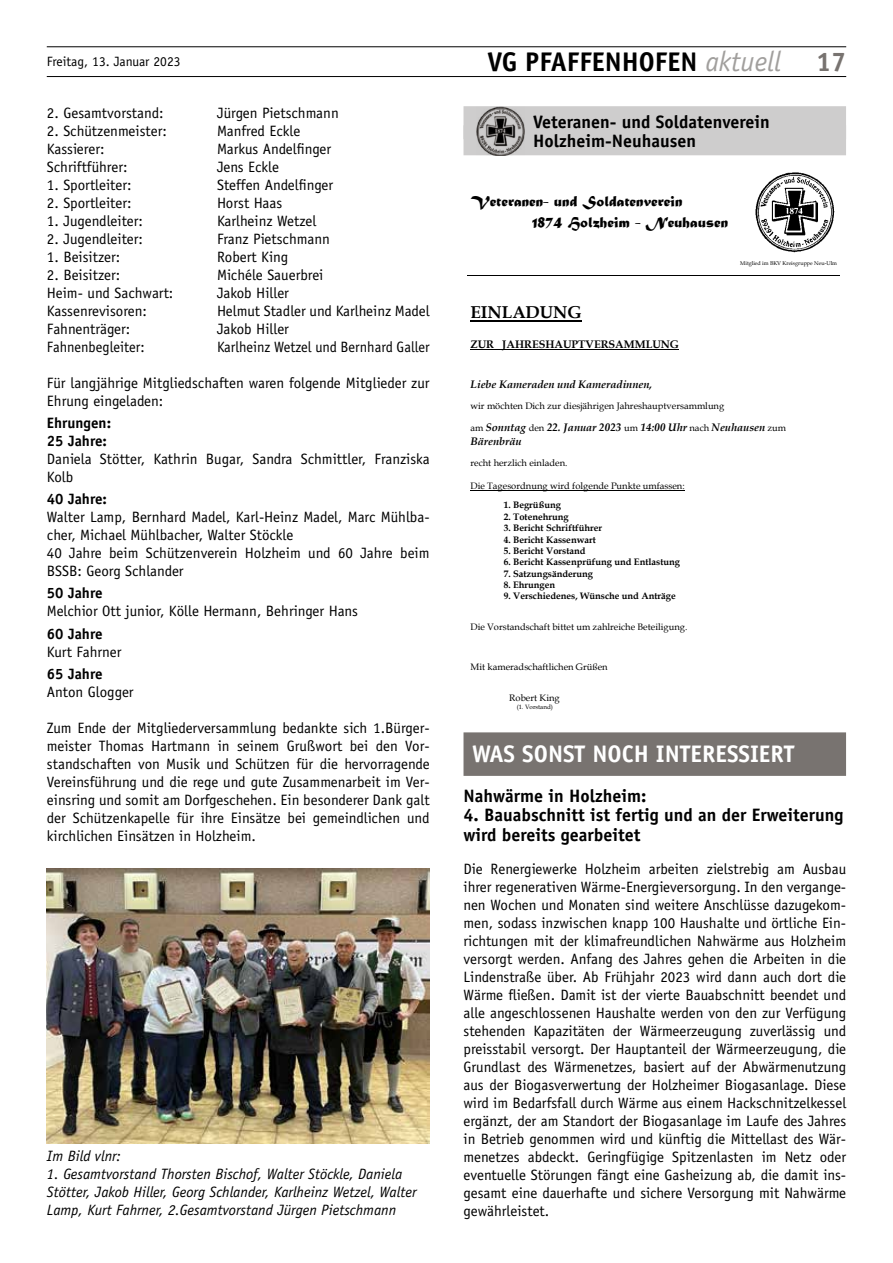
<style>
.page{position:relative;width:893px;height:1263px;background:#fff}
.page>*{position:absolute;margin:0;border:0;box-sizing:border-box;transform-origin:0 0}
.t1{font:700 27px "Officina Sans";color:#000}
.t2{font:700 27px "Officina Sans";color:#787370}
.t3{font:700 24px "Officina Sans";color:#fff}
.t4{font:700 18px/19.5px "Officina Sans";color:#000}
.t5{font:700 17.1px "Book Antiqua";color:#000}
.t6{font:15.6px/20.9px "Matura MT Script Capitals";color:#000}
.t7{font:15px/18px "Officina Sans";color:#000}
.t8{font:italic 15px/18px "Officina Sans";color:#000}
.t9{font:15px "Officina Sans";color:#000;scale:.96 1}
.t10{font:700 15px/18px "Officina Sans";color:#000}
.t11{font:13.5px "Officina Sans";color:#000}
.t12{font:italic 700 10.95px/13.2px "Book Antiqua";color:#000}
.t13{font:700 10.95px "Book Antiqua";color:#000}
.t14{font:9.3px "Book Antiqua";color:#000}
.t15{font:700 9.3px "Book Antiqua";color:#000}
.t16{font:6.3px "Book Antiqua";color:#000}
.t17{font:5.4px "Book Antiqua";color:#000}
.s1{font-weight:400;font-style:italic;font-size:28.35px;color:#a19f9d}
.s2{font-weight:400;font-style:normal;font-size:9.3px}
</style>
<div class="page">
<hr style="left:47px;top:76px;width:799px;height:1px;background:#000">
<hr style="left:47px;top:47px;width:799px;height:1px;background:#000">
<img style="left:47px;top:868px;width:383px;height:275px">
<div style="left:463px;top:106px;width:383px;height:33px;background:#cecdcd"></div>
<div style="left:463px;top:125px;width:383px;height:30px;background:#cecdcd"></div>
<img style="left:476px;top:106px;width:49px;height:50px">
<img style="left:755px;top:172px;width:80px;height:81px">
<hr style="left:467px;top:276px;width:265px;height:1px;background:#000">
<hr style="left:732px;top:276px;width:108px;height:1px;background:#000">
<hr style="left:470px;top:320px;width:112px;height:1px;background:#000">
<hr style="left:470px;top:350px;width:209px;height:1px;background:#000">
<hr style="left:470px;top:490px;width:215px;height:1px;background:#000">
<div style="left:463px;top:732px;width:383px;height:44px;background:#787370"></div>
<h1 class="t1" style="left:487px;top:45px;width:295px">VG PFAFFENHOFEN <span class="s1">aktuell</span></h1>
<p class="t11" style="left:47px;top:53px;width:135px">Freitag, 13. Januar 2023</p>
<h1 class="t2" style="left:816px;top:45px;width:32px">17</h1>
<p class="t7" style="left:47px;top:104px;width:118px">2. Gesamtvorstand:</p>
<p class="t7" style="left:217px;top:104px;width:123px">Jürgen Pietschmann</p>
<p class="t7" style="left:47px;top:122px;width:122px">2. Schützenmeister:</p>
<p class="t7" style="left:217px;top:122px;width:85px">Manfred Eckle</p>
<p class="t7" style="left:47px;top:140px;width:59px">Kassierer:</p>
<p class="t7" style="left:217px;top:140px;width:116px">Markus Andelfinger</p>
<p class="t7" style="left:47px;top:158px;width:82px">Schriftführer:</p>
<p class="t7" style="left:217px;top:158px;width:63px">Jens Eckle</p>
<p class="t7" style="left:47px;top:176px;width:86px">1. Sportleiter:</p>
<p class="t7" style="left:217px;top:176px;width:118px">Steffen Andelfinger</p>
<p class="t7" style="left:47px;top:194px;width:86px">2. Sportleiter:</p>
<p class="t7" style="left:217px;top:194px;width:67px">Horst Haas</p>
<p class="t7" style="left:47px;top:212px;width:98px">1. Jugendleiter:</p>
<p class="t7" style="left:217px;top:212px;width:101px">Karlheinz Wetzel</p>
<p class="t7" style="left:47px;top:230px;width:98px">2. Jugendleiter:</p>
<p class="t7" style="left:217px;top:230px;width:114px">Franz Pietschmann</p>
<p class="t7" style="left:47px;top:248px;width:75px">1. Beisitzer:</p>
<p class="t7" style="left:217px;top:248px;width:73px">Robert King</p>
<p class="t7" style="left:47px;top:266px;width:75px">2. Beisitzer:</p>
<p class="t7" style="left:217px;top:266px;width:108px">Michéle Sauerbrei</p>
<p class="t7" style="left:47px;top:284px;width:128px">Heim- und Sachwart:</p>
<p class="t7" style="left:217px;top:284px;width:73px">Jakob Hiller</p>
<p class="t7" style="left:47px;top:302px;width:102px">Kassenrevisoren:</p>
<p class="t7" style="left:217px;top:302px;width:214px">Helmut Stadler und Karlheinz Madel</p>
<p class="t7" style="left:47px;top:320px;width:85px">Fahnenträger:</p>
<p class="t7" style="left:217px;top:320px;width:73px">Jakob Hiller</p>
<p class="t9" style="left:47px;top:338px;width:103px">Fahnenbegleiter:</p>
<p class="t9" style="left:217px;top:338px;width:223px">Karlheinz Wetzel und Bernhard Galler</p>
<p class="t7" style="left:47px;top:374px;width:384px">Für langjährige Mitgliedschaften waren folgende Mitglieder zur<br>Ehrung eingeladen:</p>
<p class="t10" style="left:47px;top:414px;width:66px">Ehrungen:<br>25 Jahre:</p>
<p class="t7" style="left:47px;top:450px;width:384px">Daniela Stötter, Kathrin Bugar, Sandra Schmittler, Franziska<br>Kolb</p>
<p class="t10" style="left:47px;top:490px;width:61px">40 Jahre:</p>
<p class="t7" style="left:47px;top:508px;width:384px">Walter Lamp, Bernhard Madel, Karl-Heinz Madel, Marc Mühlba&shy;cher, Michael Mühlbacher, Walter Stöckle<br>40 Jahre beim Schützenverein Holzheim und 60 Jahre beim BSSB: Georg Schlander</p>
<p class="t10" style="left:47px;top:584px;width:57px">50 Jahre</p>
<p class="t7" style="left:47px;top:602px;width:312px">Melchior Ott junior, Kölle Hermann, Behringer Hans</p>
<p class="t10" style="left:47px;top:624px;width:57px">60 Jahre</p>
<p class="t7" style="left:47px;top:642px;width:76px">Kurt Fahrner</p>
<p class="t10" style="left:47px;top:665px;width:57px">65 Jahre</p>
<p class="t7" style="left:47px;top:683px;width:88px">Anton Glogger</p>
<p class="t7" style="left:47px;top:719px;width:384px;text-align:justify">Zum Ende der Mitgliederversammlung bedankte sich 1.Bürger&shy;meister Thomas Hartmann in seinem Grußwort bei den Vor&shy;standschaften von Musik und Schützen für die hervorragende Vereinsführung und die rege und gute Zusammenarbeit im Ver&shy;einsring und somit am Dorfgeschehen. Ein besonderer Dank galt der Schützenkapelle für ihre Einsätze bei gemeindlichen und kirchlichen Einsätzen in Holzheim.</p>
<p class="t4" style="left:533px;top:112px;width:238px">Veteranen- und Soldatenverein<br>Holzheim-Neuhausen</p>
<p class="t6" style="left:532px;top:192px;width:197px;text-indent:-62px">Veteranen- und Soldatenverein<br>1874 Holzheim - Neuhausen</p>
<p class="t17" style="left:740px;top:260px;width:98px">Mitglied im BKV Kreisgruppe Neu-Ulm</p>
<p class="t5" style="left:470px;top:301px;width:113px">EINLADUNG</p>
<p class="t13" style="left:470px;top:337px;width:210px">ZUR JAHRESHAUPTVERSAMMLUNG</p>
<p class="t12" style="left:470px;top:377px;width:183px">Liebe Kameraden und Kameradinnen,</p>
<p class="t14" style="left:470px;top:399px;width:255px">wir möchten Dich zur diesjährigen Jahreshauptversammlung</p>
<p class="t12" style="left:470px;top:421px;width:317px"><span class="s2">am</span> Sonntag <span class="s2">den</span> 22. Januar 2023 <span class="s2">um</span> 14:00 Uhr <span class="s2">nach</span> Neuhausen <span class="s2">zum<br></span>Bärenbräu</p>
<p class="t14" style="left:470px;top:456px;width:98px">recht herzlich einladen.</p>
<p class="t14" style="left:470px;top:479px;width:216px">Die Tagesordnung wird folgende Punkte umfassen:</p>
<p class="t15" style="left:504px;top:499px;width:59px">1. Begrüßung</p>
<p class="t15" style="left:504px;top:510px;width:67px">2. Totenehrung</p>
<p class="t15" style="left:504px;top:522px;width:100px">3. Bericht Schriftführer</p>
<p class="t15" style="left:504px;top:533px;width:94px">4. Bericht Kassenwart</p>
<p class="t15" style="left:504px;top:544px;width:83px">5. Bericht Vorstand</p>
<p class="t15" style="left:504px;top:556px;width:178px">6. Bericht Kassenprüfung und Entlastung</p>
<p class="t15" style="left:504px;top:567px;width:91px">7. Satzungsänderung</p>
<p class="t15" style="left:504px;top:578px;width:53px">8. Ehrungen</p>
<p class="t15" style="left:504px;top:590px;width:174px">9. Verschiedenes, Wünsche und Anträge</p>
<p class="t14" style="left:470px;top:620px;width:218px">Die Vorstandschaft bittet um zahlreiche Beteiligung.</p>
<p class="t14" style="left:470px;top:660px;width:139px">Mit kameradschaftlichen Grüßen</p>
<p class="t14" style="left:509px;top:691px;width:52px">Robert King</p>
<p class="t16" style="left:517px;top:703px;width:38px">(1. Vorstand)</p>
<h2 class="t3" style="left:472px;top:738px;width:324px">WAS SONST NOCH INTERESSIERT</h2>
<p class="t4" style="left:463px;top:786px;width:185px">Nahwärme in Holzheim:</p>
<p class="t4" style="left:463px;top:805px;width:381px">4. Bauabschnitt ist fertig und an der Erweiterung wird bereits gearbeitet</p>
<p class="t7" style="left:463px;top:860px;width:384px;text-align:justify">Die Renergiewerke Holzheim arbeiten zielstrebig am Ausbau ihrer regenerativen Wärme-Energieversorgung. In den vergange&shy;nen Wochen und Monaten sind weitere Anschlüsse dazugekom&shy;men, sodass inzwischen knapp 100 Haushalte und örtliche Ein&shy;richtungen mit der klimafreundlichen Nahwärme aus Holzheim versorgt werden. Anfang des Jahres gehen die Arbeiten in die Lindenstraße über. Ab Frühjahr 2023 wird dann auch dort die Wärme fließen. Damit ist der vierte Bauabschnitt beendet und alle angeschlossenen Haushalte werden von den zur Verfügung stehenden Kapazitäten der Wärmeerzeugung zuverlässig und preisstabil versorgt. Der Hauptanteil der Wärmeerzeugung, die Grundlast des Wärmenetzes, basiert auf der Abwärmenutzung aus der Biogasverwertung der Holzheimer Biogasanlage. Diese wird im Bedarfsfall durch Wärme aus einem Hackschnitzelkessel ergänzt, der am Standort der Biogasanlage im Laufe des Jahres in Betrieb genommen wird und künftig die Mittellast des Wär&shy;menetzes abdeckt. Geringfügige Spitzenlasten im Netz oder eventuelle Störungen fängt eine Gasheizung ab, die damit ins&shy;gesamt eine dauerhafte und sichere Versorgung mit Nahwärme gewährleistet.</p>
<p class="t8" style="left:47px;top:1147px;width:76px">Im Bild vlnr:</p>
<p class="t8" style="left:47px;top:1165px;width:371px">1. Gesamtvorstand Thorsten Bischof, Walter Stöckle, Daniela<br>Stötter, Jakob Hiller, Georg Schlander, Karlheinz Wetzel, Walter<br>Lamp, Kurt Fahrner, 2.Gesamtvorstand Jürgen Pietschmann</p>
</div>
